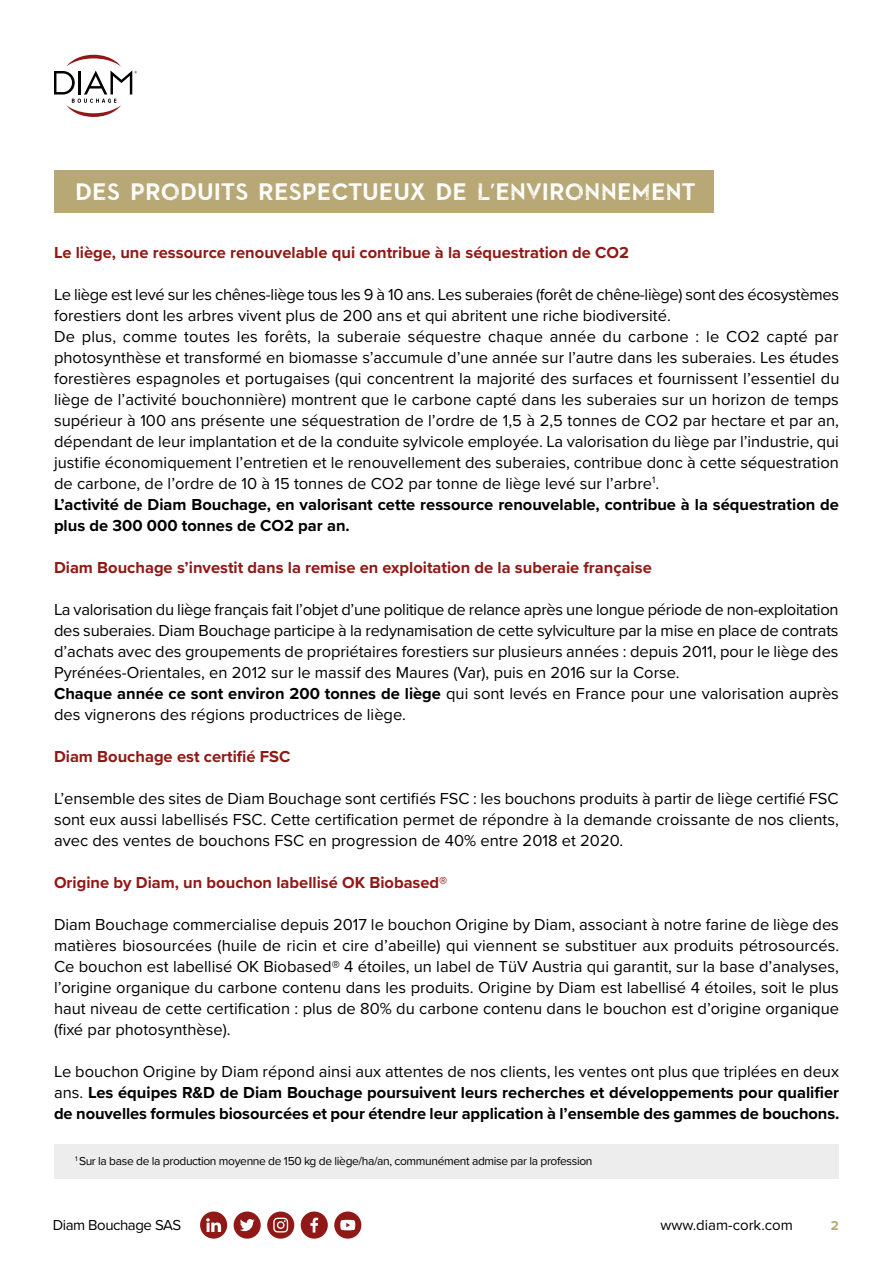
<style>
.page{position:relative;width:893px;height:1263px;background:#fff}
.page>*{position:absolute;margin:0;border:0;box-sizing:border-box;transform-origin:0 0}
.t1{font:30px "DIAMSKYFALL2021";color:#fff}
.t2{font:16.5px/21px "Proxima Nova";color:#000}
.t3{font:700 16.5px/21px "Proxima Nova";letter-spacing:-.005em;color:#000;text-align:justify}
.t4{font:700 16.5px "Proxima Nova";color:#901917}
.t5{font:15px "Proxima Nova";color:#000}
.t6{font:15px "Proxima Nova";letter-spacing:-.03em;color:#000}
.t7{font:700 13.5px "Proxima Nova";color:#b8a876}
.t8{font:12px "Proxima Nova";letter-spacing:-.03em;color:#000}
.s1{font-weight:700}
.s2{font-weight:400}
</style>
<div class="page">
<svg style="left:54px;top:55px;width:83px;height:62px"></svg>
<div style="left:200px;top:1211px;width:27px;height:27px;background:#901917;border-radius:50%"></div>
<svg style="left:206px;top:1218px;width:15px;height:14px"></svg>
<div style="left:334px;top:1211px;width:27px;height:27px;background:#901917;border-radius:50%"></div>
<svg style="left:340px;top:1220px;width:15px;height:10px"></svg>
<div style="left:267px;top:1211px;width:27px;height:27px;background:#901917;border-radius:50%"></div>
<svg style="left:273px;top:1217px;width:15px;height:15px"></svg>
<div style="left:234px;top:1211px;width:27px;height:27px;background:#901917;border-radius:50%"></div>
<svg style="left:240px;top:1219px;width:15px;height:12px"></svg>
<div style="left:301px;top:1211px;width:27px;height:27px;background:#901917;border-radius:50%"></div>
<svg style="left:310px;top:1217px;width:8px;height:15px"></svg>
<div style="left:54px;top:170px;width:659px;height:43px;background:#b8a876"></div>
<div style="left:54px;top:1144px;width:785px;height:34px;background:#ededed"></div>
<h1 class="t1" style="left:75px;top:178px;width:622px">des produits respectueux de l’environnement</h1>
<p class="t4" style="left:54px;top:240px;width:577px">Le liège, une ressource renouvelable qui contribue à la séquestration de CO2</p>
<p class="t2" style="left:54px;top:283px;width:787px">Le liège est levé sur les chênes-liège tous les 9 à 10 ans. Les suberaies (forêt de chêne-liège) sont des écosystèmes forestiers dont les arbres vivent plus de 200 ans et qui abritent une riche biodiversité.<br>De plus, comme toutes les forêts, la suberaie séquestre chaque année du carbone : le CO2 capté par photosynthèse et transformé en biomasse s’accumule d’une année sur l’autre dans les suberaies. Les études forestières espagnoles et portugaises (qui concentrent la majorité des surfaces et fournissent l’essentiel du liège de l’activité bouchonnière) montrent que le carbone capté dans les suberaies sur un horizon de temps supérieur à 100 ans présente une séquestration de l’ordre de 1,5 à 2,5 tonnes de CO2 par hectare et par an, dépendant de leur implantation et de la conduite sylvicole employée. La valorisation du liège par l’industrie, qui justifie économiquement l’entretien et le renouvellement des suberaies, contribue donc à cette séquestration de carbone, de l’ordre de 10 à 15 tonnes de CO2 par tonne de liège levé sur l’arbre<sup>1</sup>.<br><span class="s1">L’activité de Diam Bouchage, en valorisant cette ressource renouvelable, contribue à la séquestration de plus de 300 000 tonnes de CO2 par an.</span></p>
<p class="t4" style="left:54px;top:555px;width:599px">Diam Bouchage s’investit dans la remise en exploitation de la suberaie française</p>
<p class="t2" style="left:54px;top:598px;width:786px">La valorisation du liège français fait l’objet d’une politique de relance après une longue période de non-exploitation des suberaies. Diam Bouchage participe à la redynamisation de cette sylviculture par la mise en place de contrats d’achats avec des groupements de propriétaires forestiers sur plusieurs années : depuis 2011, pour le liège des Pyrénées-Orientales, en 2012 sur le massif des Maures (Var), puis en 2016 sur la Corse.<br><span class="s1">Chaque année ce sont environ 200 tonnes de liège</span> qui sont levés en France pour une valorisation auprès des vignerons des régions productrices de liège.</p>
<p class="t4" style="left:54px;top:744px;width:238px">Diam Bouchage est certifié FSC</p>
<p class="t2" style="left:54px;top:787px;width:786px;text-align:justify">L’ensemble des sites de Diam Bouchage sont certifiés FSC : les bouchons produits à partir de liège certifié FSC sont eux aussi labellisés FSC. Cette certification permet de répondre à la demande croissante de nos clients, avec des ventes de bouchons FSC en progression de 40% entre 2018 et 2020.</p>
<p class="t4" style="left:54px;top:870px;width:395px">Origine by Diam, un bouchon labellisé OK Biobased®</p>
<p class="t2" style="left:54px;top:913px;width:787px;text-align:justify">Diam Bouchage commercialise depuis 2017 le bouchon Origine by Diam, associant à notre farine de liège des matières biosourcées (huile de ricin et cire d’abeille) qui viennent se substituer aux produits pétrosourcés.<br>Ce bouchon est labellisé OK Biobased® 4 étoiles, un label de TüV Austria qui garantit, sur la base d’analyses, l’origine organique du carbone contenu dans les produits. Origine by Diam est labellisé 4 étoiles, soit le plus haut niveau de cette certification : plus de 80% du carbone contenu dans le bouchon est d’origine organique (fixé par photosynthèse).</p>
<p class="t3" style="left:54px;top:1060px;width:787px"><span class="s2">Le bouchon Origine by Diam répond ainsi aux attentes de nos clients, les ventes ont plus que triplées en deux ans.</span> Les équipes R&amp;D de Diam Bouchage poursuivent leurs recherches et développements pour qualifier de nouvelles formules biosourcées et pour étendre leur application à l’ensemble des gammes de bouchons.</p>
<p class="t8" style="left:75px;top:1152px;width:519px"><sup>1</sup> Sur la base de la production moyenne de 150 kg de liège/ha/an, communément admise par la profession</p>
<p class="t6" style="left:53px;top:1214px;width:130px">Diam Bouchage SAS</p>
<p class="t5" style="left:660px;top:1214px;width:134px">www.diam-cork.com</p>
<p class="t7" style="left:831px;top:1215px;width:10px">2</p>
</div>
